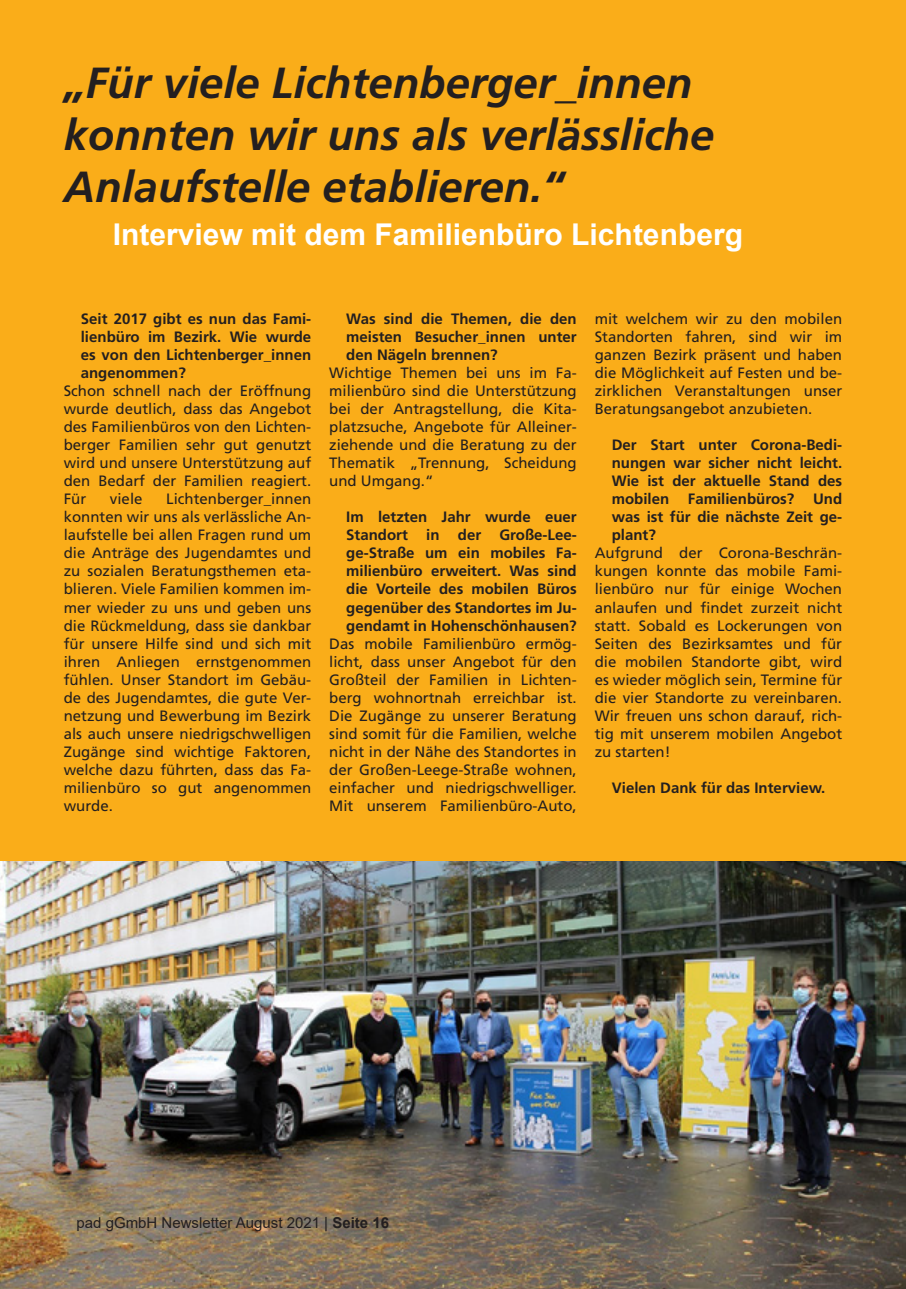
<style>
.page{position:relative;width:906px;height:1289px;background:#fff}
.page>*{position:absolute;margin:0;border:0;box-sizing:border-box;transform-origin:0 0}
.t1{font:italic 700 43.5px/52.2px "Frutiger";color:#231f20}
.t2{font:700 30px "Arial";color:#fff}
.t3{font:15px/18px "Frutiger";color:#231f20;text-align:justify}
.t4{font:700 15px/18px "Frutiger";color:#231f20;text-align:justify}
.t5{font:15px "Arial";color:#231f20}
.s1{font-weight:700}
</style>
<div class="page">
<div style="left:0;top:0;width:906px;height:1288px;background:#faad19"></div>
<img style="left:0;top:861px;width:906px;height:427px">
<h1 class="t1" style="left:64px;top:56px;width:652px">„Für viele Lichtenberger_innen konnten wir uns als verlässliche<br>Anlaufstelle etablieren.“</h1>
<h2 class="t2" style="left:113px;top:213px;width:632px">Interview mit dem Familienbüro Lichtenberg</h2>
<p class="t4" style="left:81px;top:310px;width:232px">Seit 2017 gibt es nun das Fami&shy;lienbüro im Bezirk. Wie wurde es von den Lichtenberger_innen angenommen?</p>
<p class="t3" style="left:64px;top:382px;width:249px">Schon schnell nach der Eröffnung wurde deutlich, dass das Angebot des Familienbüros von den Lichten&shy;berger Familien sehr gut genutzt wird und unsere Unterstützung auf den Bedarf der Familien reagiert.<br>Für</p>
<p class="t3" style="left:64px;top:490px;width:249px;text-indent:102px">Lichtenberger_innen konnten wir uns als verlässliche An&shy;laufstelle bei allen Fragen rund um die Anträge des Jugendamtes und zu sozialen Beratungsthemen eta&shy;blieren. Viele Familien kommen im&shy;mer wieder zu uns und geben uns die Rückmeldung, dass sie dankbar für unsere Hilfe sind und sich mit ihren Anliegen ernstgenommen fühlen. Unser Standort im Gebäu&shy;de des Jugendamtes, die gute Ver&shy;netzung und Bewerbung im Bezirk als auch unsere niedrigschwelligen Zugänge sind wichtige Faktoren, welche dazu führten, dass das Fa&shy;milienbüro so gut angenommen wurde.</p>
<p class="t3" style="left:110px;top:490px;width:34px">viele</p>
<p class="t4" style="left:346px;top:310px;width:232px">Was sind die Themen, die den meisten Besucher_innen unter den Nägeln brennen?</p>
<p class="t3" style="left:329px;top:364px;width:249px">Wichtige Themen bei uns im Fa&shy;milienbüro sind die Unterstützung bei der Antragstellung, die Kita&shy;platzsuche, Angebote für Alleiner&shy;ziehende und die Beratung zu der Thematik „Trennung, Scheidung und Umgang.“</p>
<p class="t4" style="left:346px;top:508px;width:232px">Im letzten Jahr wurde euer Standort in der Große-Lee&shy;ge-Straße um ein mobiles Fa&shy;milienbüro erweitert. Was sind die Vorteile des mobilen Büros gegenüber des Standortes im Ju&shy;gendamt in Hohenschönhausen?</p>
<p class="t3" style="left:329px;top:634px;width:249px">Das mobile Familienbüro ermög&shy;licht, dass unser Angebot für den Großteil der Familien in Lichten&shy;berg wohnortnah erreichbar ist.<br>Die Zugänge zu unserer Beratung sind somit für die Familien, welche nicht in der Nähe des Standortes in der Großen-Leege-Straße wohnen, einfacher und niedrigschwelliger.<br>Mit unserem Familienbüro-Auto,</p>
<p class="t3" style="left:595px;top:310px;width:249px">mit welchem wir zu den mobilen Standorten fahren, sind wir im ganzen Bezirk präsent und haben die Möglichkeit auf Festen und be&shy;zirklichen Veranstaltungen unser Beratungsangebot anzubieten.</p>
<p class="t4" style="left:612px;top:436px;width:232px">Der Start unter Corona-Bedi&shy;nungen war sicher nicht leicht.<br>Wie ist der aktuelle Stand des mobilen Familienbüros? Und was ist für die nächste Zeit ge&shy;plant?</p>
<p class="t3" style="left:595px;top:544px;width:249px">Aufgrund der Corona-Beschrän&shy;kungen konnte das mobile Fami&shy;lienbüro nur für einige Wochen anlaufen und findet zurzeit nicht statt. Sobald es Lockerungen von Seiten des Bezirksamtes und für die mobilen Standorte gibt, wird es wieder möglich sein, Termine für die vier Standorte zu vereinbaren.<br>Wir freuen uns schon darauf, rich&shy;tig mit unserem mobilen Angebot zu starten!</p>
<p class="t4" style="left:612px;top:778px;width:215px">Vielen Dank für das Interview.</p>
<p class="t5" style="left:77px;top:1211px;width:314px">pad gGmbH Newsletter August 2021 | <span class="s1">Seite 16</span></p>
</div>
